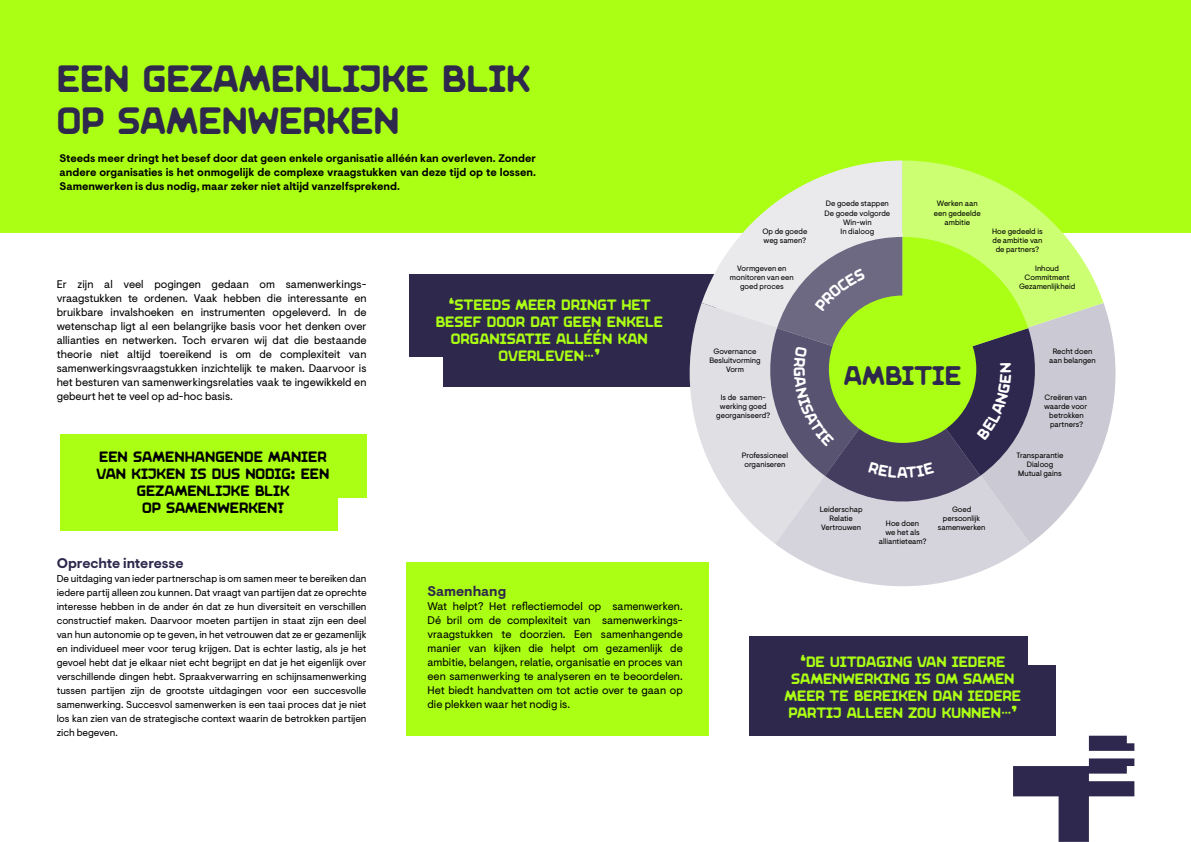
<style>
.page{position:relative;width:1191px;height:842px;background:#fff}
.page>*{position:absolute;margin:0;border:0;box-sizing:border-box;transform-origin:0 0}
.t1{font:38px/42px "Maria Unconnected";color:#2e284c}
.t2{font:26.9px "Maria Unconnected";color:#2f284e}
.t3{font:15.6px "Maria Unconnected";color:#fff}
.t4{font:15px/17px "Maria Unconnected";color:#abff14;text-align:center}
.t5{font:15px/17px "Maria Unconnected";color:#000;text-align:center}
.t6{font:700 14px "Visuelt Pro";color:#2e284c}
.t7{font:11px/14px "Visuelt Pro";color:#000;text-align:justify}
.t8{font:700 11px/14px "Visuelt Pro";color:#000;text-align:justify}
.t9{font:10px/14px "Visuelt Pro";color:#000;text-align:justify}
.t10{font:7.7px/9px "Visuelt Pro";color:#000;text-align:center}
</style>
<div class="page">
<svg style="left:1013px;top:758px;width:121px;height:84px"></svg>
<svg style="left:1088px;top:736px;width:46px;height:15px"></svg>
<div style="left:0;top:0;width:1191px;height:232px;background:#abff14"></div>
<div style="left:406px;top:562px;width:303px;height:174px;background:#abff14"></div>
<div style="left:60px;top:434px;width:306px;height:96px;background:#abff14"></div>
<div style="left:409px;top:274px;width:307px;height:112px;background:#2e284c"></div>
<div style="left:749px;top:637px;width:307px;height:99px;background:#2e284c"></div>
<svg style="left:778px;top:160px;width:124px;height:41px;fill:#eaeaed"></svg>
<svg style="left:689px;top:201px;width:213px;height:167px;fill:#eaeaed"></svg>
<svg style="left:689px;top:368px;width:213px;height:218px"></svg>
<svg style="left:902px;top:368px;width:213px;height:218px"></svg>
<svg style="left:902px;top:160px;width:213px;height:208px;fill:#cdff72"></svg>
<div style="left:386px;top:357px;width:56px;height:57px;background:#fff"></div>
<div style="left:338px;top:498px;width:57px;height:57px;background:#fff"></div>
<div style="left:1028px;top:608px;width:56px;height:57px;background:#fff"></div>
<svg style="left:759px;top:237px;width:287px;height:273px;background:#94af6b"></svg>
<h1 class="t1" style="left:57px;top:58px;width:475px">EEN GEZAMENLIJKE BLIK<br>OP SAMENWERKEN</h1>
<p class="t8" style="left:60px;top:152px;width:478px">Steeds meer dringt het besef door dat geen enkele organisatie alléén kan overleven. Zonder andere organisaties is het onmogelijk de complexe vraagstukken van deze tijd op te lossen.<br>Samenwerken is dus nodig, maar zeker niet altijd vanzelfsprekend.</p>
<p class="t7" style="left:57px;top:278px;width:311px">Er zijn al veel pogingen gedaan om samenwerkings&shy;vraagstukken te ordenen. Vaak hebben die interessante en bruikbare invalshoeken en instrumenten opgeleverd. In de wetenschap ligt al een belangrijke basis voor het denken over allianties en netwerken. Toch ervaren wij dat die bestaande theorie niet altijd toereikend is om de complexiteit van samenwerkingsvraagstukken inzichtelijk te maken. Daarvoor is het besturen van samenwerkingsrelaties vaak te ingewikkeld en gebeurt het te veel op ad-hoc basis.</p>
<h3 class="t5" style="left:97px;top:449px;width:234px">EEN SAMENHANGENDE MANIER<br>VAN KIJKEN IS DUS NODIG: EEN<br>GEZAMENLIJKE BLIK<br>OP SAMENWERKEN!</h3>
<p class="t6" style="left:57px;top:555px;width:128px">Oprechte interesse</p>
<p class="t9" style="left:57px;top:572px;width:311px">De uitdaging van ieder partnerschap is om samen meer te bereiken dan iedere partij alleen zou kunnen. Dat vraagt van partijen dat ze oprechte interesse hebben in de ander én dat ze hun diversiteit en verschillen constructief maken. Daarvoor moeten partijen in staat zijn een deel van hun autonomie op te geven, in het vetrouwen dat ze er gezamenlijk en individueel meer voor terug krijgen. Dat is echter lastig, als je het gevoel hebt dat je elkaar niet echt begrijpt en dat je het eigenlijk over verschillende dingen hebt. Spraakverwarring en schijnsamenwerking tussen partijen zijn de grootste uitdagingen voor een succesvolle samenwerking. Succesvol samenwerken is een taai proces dat je niet los kan zien van de strategische context waarin de betrokken partijen zich begeven.</p>
<h3 class="t4" style="left:436px;top:296px;width:229px">‘STEEDS MEER DRINGT HET<br>BESEF DOOR DAT GEEN ENKELE<br>ORGANISATIE ALLÉÉN KAN<br>OVERLEVEN.’</h3>
<p class="t6" style="left:427px;top:583px;width:80px">Samenhang</p>
<p class="t7" style="left:427px;top:600px;width:257px">Wat helpt? Het reflectiemodel op samenwerken.<br>Dé bril om de complexiteit van samenwerkings&shy;vraagstukken te doorzien. Een samenhangende manier van kijken die helpt om gezamenlijk de ambitie, belangen, relatie, organisatie en proces van een samenwerking te analyseren en te beoordelen.<br>Het biedt handvatten om tot actie over te gaan op die plekken waar het nodig is.</p>
<p class="t10" style="left:762px;top:227px;width:46px;text-align:left">Op de goede weg samen?</p>
<p class="t10" style="left:730px;top:264px;width:65px">Vormgeven en monitoren van een goed proces</p>
<p class="t10" style="left:824px;top:200px;width:67px">De goede stappen<br>De goede volgorde<br>Win-win<br>In dialoog</p>
<p class="t10" style="left:934px;top:200px;width:48px">Werken aan een gedeelde ambitie</p>
<p class="t10" style="left:992px;top:227px;width:52px">Hoe gedeeld is de ambitie van de partners?</p>
<p class="t10" style="left:1019px;top:264px;width:58px">Inhoud<br>Commitment<br>Gezamenlijkheid</p>
<p class="t10" style="left:709px;top:347px;width:53px">Governance<br>Besluitvorming<br>Vorm</p>
<p class="t10" style="left:716px;top:393px;width:56px">Is de samen&shy;werking goed georganiseerd?</p>
<p class="t10" style="left:741px;top:451px;width:48px">Professioneel organiseren</p>
<h2 class="t2" style="left:844px;top:360px;width:119px">AMBITIE</h2>
<p class="t10" style="left:819px;top:505px;width:44px">Leiderschap<br>Relatie<br>Vertrouwen</p>
<h3 class="t3" style="left:897px;top:463px;width:12px">A</h3>
<p class="t10" style="left:878px;top:519px;width:49px">Hoe doen<br>we het als alliantieteam?</p>
<p class="t10" style="left:938px;top:505px;width:49px">Goed persoonlijk samenwerken</p>
<p class="t10" style="left:1049px;top:347px;width:48px">Recht doen aan belangen</p>
<p class="t10" style="left:1044px;top:393px;width:45px">Creëren van waarde voor betrokken partners?</p>
<p class="t10" style="left:1016px;top:451px;width:48px">Transparantie<br>Dialoog<br>Mutual gains</p>
<h3 class="t4" style="left:784px;top:653px;width:238px">‘DE UITDAGING VAN IEDERE<br>SAMENWERKING IS OM SAMEN<br>MEER TE BEREIKEN DAN IEDERE<br>PARTIJ ALLEEN ZOU KUNNEN.’</h3>
</div>
